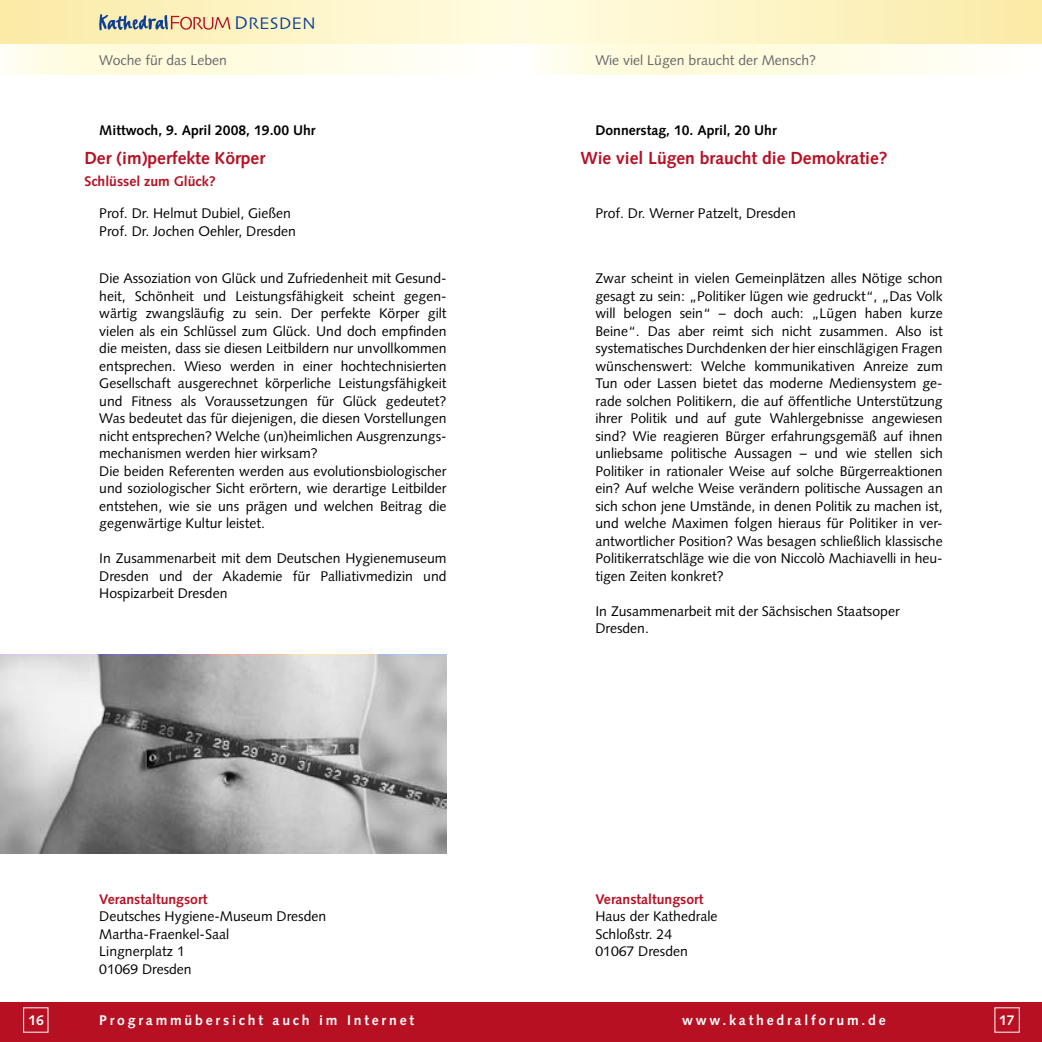
<style>
.page{position:relative;width:1042px;height:1042px;background:#fff}
.page>*{position:absolute;margin:0;border:0;box-sizing:border-box;transform-origin:0 0}
.t1{font:700 17.5px "Syntax";color:#b81023}
.t2{font:17.5px "Skia";color:#0e4096}
.t3{font:14px/17.5px "Syntax";color:#000}
.t4{font:700 14px "Syntax";letter-spacing:.2em;color:#fff}
.t5{font:700 14px "Syntax";color:#000}
.t6{font:700 14px "Syntax";color:#b81023}
.t7{font:14px "Syntax";color:#68676c}
.s1{font-size:19.25px}
</style>
<div class="page">
<div style="left:0;top:1002px;width:521px;height:40px;background:#b81023"></div>
<div style="left:0;top:0;width:521px;height:45px;background:linear-gradient(to right,#faeba6,#fffce2)"></div>
<div style="left:521px;top:1002px;width:521px;height:40px;background:#b81023"></div>
<div style="left:521px;top:0;width:521px;height:45px;background:linear-gradient(to right,#fffce2,#faeba7)"></div>
<svg style="left:0;top:655px;width:446px;height:198px"></svg>
<svg style="left:547px;top:45px;width:410px;height:29px"></svg>
<svg style="left:11px;top:45px;width:410px;height:29px"></svg>
<svg style="left:99px;top:14px;width:131px;height:17px"></svg>
<p class="t2" style="left:234px;top:13px;width:83px"><span class="s1">D</span>RESDEN</p>
<p class="t7" style="left:99px;top:52px;width:129px">Woche für das Leben</p>
<p class="t7" style="left:595px;top:52px;width:222px">Wie viel Lügen braucht der Mensch?</p>
<p class="t5" style="left:99px;top:122px;width:218px">Mittwoch, 9. April 2008, 19.00 Uhr</p>
<p class="t1" style="left:84px;top:148px;width:182px">Der (im)perfekte Körper</p>
<p class="t6" style="left:84px;top:173px;width:133px">Schlüssel zum Glück?</p>
<p class="t3" style="left:99px;top:204px;width:198px">Prof. Dr. Helmut Dubiel, Gießen<br>Prof. Dr. Jochen Oehler, Dresden</p>
<p class="t3" style="left:99px;top:270px;width:349px">Die Assoziation von Glück und Zufriedenheit mit Gesund&shy;heit, Schönheit und Leistungsfähigkeit scheint gegen&shy;wärtig zwangsläufig zu sein. Der perfekte Körper gilt vielen als ein Schlüssel zum Glück. Und doch empfinden die meisten, dass sie diesen Leitbildern nur unvollkommen entsprechen. Wieso werden in einer hochtechnisierten Gesellschaft ausgerechnet körperliche Leistungsfähigkeit und Fitness als Voraussetzungen für Glück gedeutet?<br>Was bedeutet das für diejenigen, die diesen Vorstellungen nicht entsprechen? Welche (un)heimlichen Ausgrenzungs&shy;mechanismen werden hier wirksam?<br>Die beiden Referenten werden aus evolutionsbiologischer und soziologischer Sicht erörtern, wie derartige Leitbilder entstehen, wie sie uns prägen und welchen Beitrag die gegenwärtige Kultur leistet.</p>
<p class="t3" style="left:99px;top:550px;width:349px;text-align:justify">In Zusammenarbeit mit dem Deutschen Hygienemuseum Dresden und der Akademie für Palliativmedizin und Hospizarbeit Dresden</p>
<p class="t6" style="left:99px;top:891px;width:110px">Veranstaltungsort</p>
<p class="t3" style="left:99px;top:907px;width:229px">Deutsches Hygiene-Museum Dresden<br>Martha-Fraenkel-Saal<br>Lingnerplatz 1<br>01069 Dresden</p>
<p class="t5" style="left:595px;top:122px;width:183px">Donnerstag, 10. April, 20 Uhr</p>
<p class="t1" style="left:580px;top:148px;width:308px">Wie viel Lügen braucht die Demokratie?</p>
<p class="t3" style="left:595px;top:204px;width:202px">Prof. Dr. Werner Patzelt, Dresden</p>
<p class="t3" style="left:595px;top:270px;width:349px;text-align:justify">Zwar scheint in vielen Gemeinplätzen alles Nötige schon gesagt zu sein: „Politiker lügen wie gedruckt“, „Das Volk will belogen sein“ – doch auch: „Lügen haben kurze Beine“. Das aber reimt sich nicht zusammen. Also ist systematisches Durchdenken der hier einschlägigen Fragen wünschenswert: Welche kommunikativen Anreize zum Tun oder Lassen bietet das moderne Mediensystem ge&shy;rade solchen Politikern, die auf öffentliche Unterstützung ihrer Politik und auf gute Wahlergebnisse angewiesen sind? Wie reagieren Bürger erfahrungsgemäß auf ihnen unliebsame politische Aussagen – und wie stellen sich Politiker in rationaler Weise auf solche Bürgerreaktionen ein? Auf welche Weise verändern politische Aussagen an sich schon jene Umstände, in denen Politik zu machen ist, und welche Maximen folgen hieraus für Politiker in ver&shy;antwortlicher Position? Was besagen schließlich klassische Politikerratschläge wie die von Niccolò Machiavelli in heu&shy;tigen Zeiten konkret?</p>
<p class="t3" style="left:595px;top:602px;width:306px">In Zusammenarbeit mit der Sächsischen Staatsoper<br>Dresden.</p>
<p class="t6" style="left:595px;top:891px;width:110px">Veranstaltungsort</p>
<p class="t3" style="left:595px;top:907px;width:124px">Haus der Kathedrale<br>Schloßstr. 24<br>01067 Dresden</p>
<p class="t4" style="left:682px;top:1012px;width:205px">www.kathedralforum.de</p>
<p class="t4" style="left:99px;top:1012px;width:316px">Programmübersicht auch im Internet</p>
<p class="t4" style="left:28px;top:1012px;width:17px">16</p>
<p class="t4" style="left:999px;top:1012px;width:17px">17</p>
</div>
